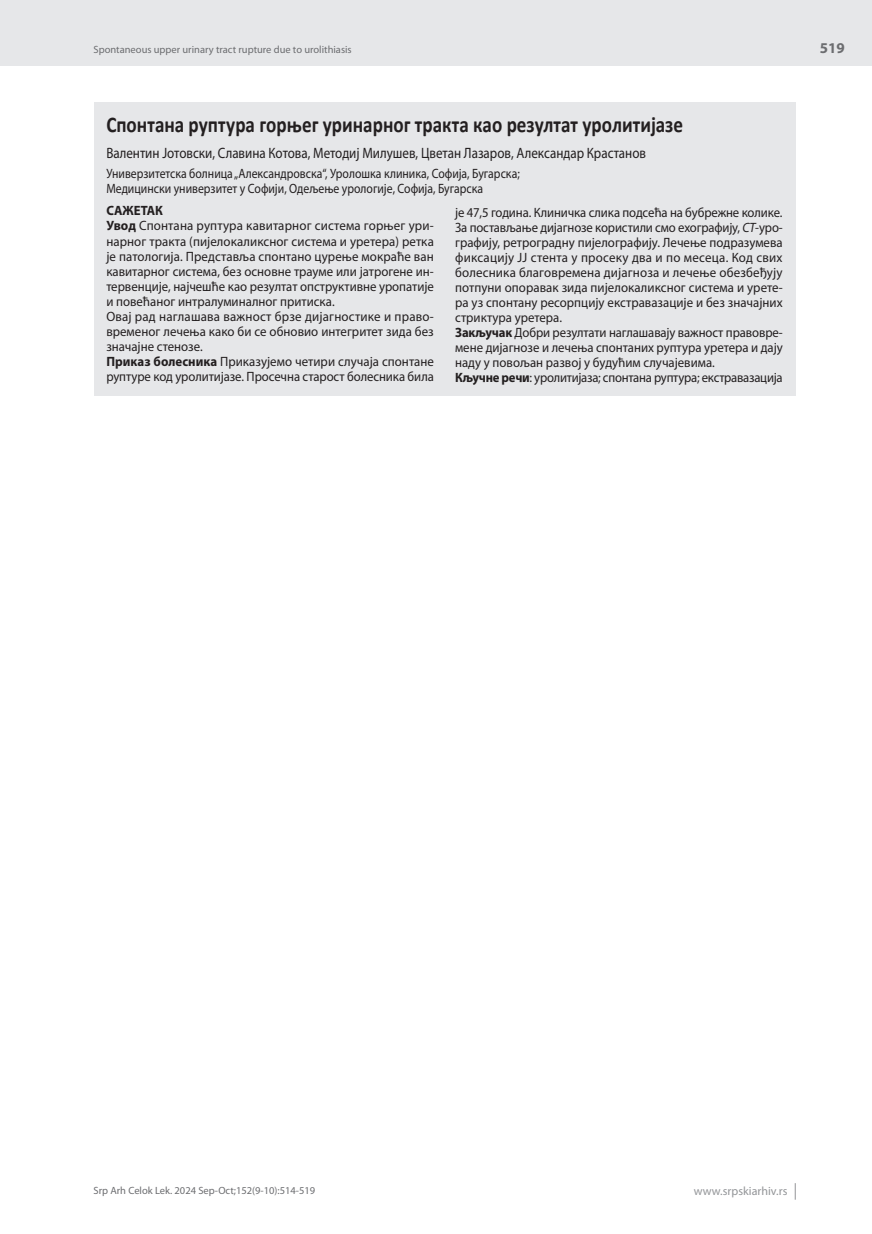
<style>
.page{position:relative;width:872px;height:1234px;background:#fff}
.page>*{position:absolute;margin:0;border:0;box-sizing:border-box;transform-origin:0 0}
.t1{font:700 22.5px "Calibri";color:#231f20;scale:.85 1}
.t2{font:15px "Myriad Pro";color:#231f20;scale:.87 1}
.t3{font:700 15px "Myriad Pro";color:#6c6d70}
.t4{font:13.5px/15px "Myriad Pro";color:#231f20;scale:.94 1}
.t5{font:13.5px/15px "Myriad Pro";color:#231f20;scale:.96 1}
.t6{font:13.5px/15px "Myriad Pro";color:#231f20;scale:.87 1}
.t7{font:12px "Myriad Pro";color:#939598}
.t8{font:10.5px "Myriad Pro";color:#6c6d70}
.s1{font-weight:700}
.s2{font-style:italic}
</style>
<div class="page">
<div style="left:0;top:0;width:872px;height:66px;background:#e6e7e9"></div>
<svg style="left:795px;top:1183px;width:1px;height:16px"></svg>
<div style="left:94px;top:102px;width:701px;height:293px;background:#e6e7e9"></div>
<p class="t8" style="left:94px;top:43px;width:260px">Spontaneous upper urinary tract rupture due to urolithiasis</p>
<h1 class="t1" style="left:106px;top:108px;width:680px">Спонтана руптура горњег уринарног тракта као резултат уролитијазе</h1>
<p class="t2" style="left:106px;top:144px;width:622px">Валентин Јотовски, Славина Котова, Методиј Милушев, Цветан Лазаров, Александар Крастанов</p>
<p class="t6" style="left:106px;top:165px;width:477px">Универзитетска болница „Александровска“, Уролошка клиника, Софија, Бугарска;<br>Медицински универзитет у Софији, Одељење урологије, Софија, Бугарска</p>
<p class="t5" style="left:106px;top:203px;width:343px"><span class="s1">САЖЕТАК<br>Увод</span> Спонтана руптура кавитарног система горњег ури&shy;нарног тракта (пијелокаликсног система и уретера) ретка је патологија. Представља спонтано цурење мокраће ван кавитарног система, без основне трауме или јатрогене ин&shy;тервенције, најчешће као резултат опструктивне уропатије и повећаног интралуминалног притиска.<br>Овај рад наглашава важност брзе дијагностике и право&shy;временог лечења како би се обновио интегритет зида без значајне стенозе.<br><span class="s1">Приказ болесника</span> Приказујемо четири случаја спонтане руптуре код уролитијазе. Просечна старост болесника била</p>
<p class="t4" style="left:455px;top:204px;width:350px">је 47,5 година. Клиничка слика подсећа на бубрежне колике.<br>За постављање дијагнозе користили смо ехографију, <span class="s2">CТ</span>-уро&shy;графију, ретроградну пијелографију. Лечење подразумева фиксацију JJ стента у просеку два и по месеца. Код свих болесника благовремена дијагноза и лечење обезбеђују потпуни опоравак зида пијелокаликсног система и урете&shy;ра уз спонтану ресорпцију екстравазације и без значајних стриктура уретера.<br><span class="s1">Закључак</span> Добри резултати наглашавају важност правовре&shy;мене дијагнозе и лечења спонтаних руптура уретера и дају наду у повољан развој у будућим случајевима.<br><span class="s1">Кључне речи</span>: уролитијаза; спонтана руптура; екстравазација</p>
<p class="t3" style="left:820px;top:38px;width:26px">519</p>
<p class="t8" style="left:94px;top:1184px;width:223px">Srp Arh Celok Lek. 2024 Sep-Oct;152(9-10):514-519</p>
<p class="t7" style="left:694px;top:1183px;width:95px">www.srpskiarhiv.rs</p>
</div>
